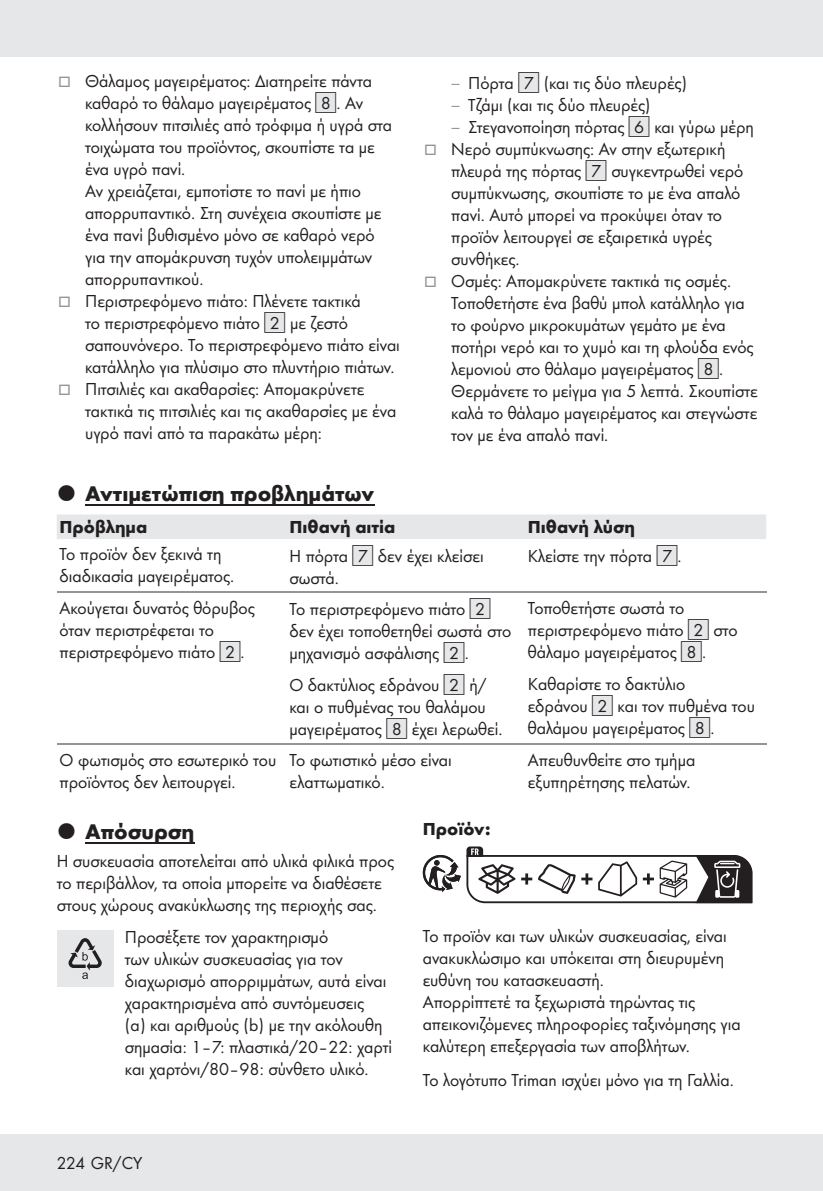
<style>
.page{position:relative;width:823px;height:1191px;background:#fff}
.page>*{position:absolute;margin:0;border:0;box-sizing:border-box;transform-origin:0 0}
.t1{font:700 22px "Futura";color:#231f20}
.t2{font:18px/22px "Futura Boo";color:#231f20}
.t3{font:700 18px "Futura";color:#231f20}
.s1{color:#939598}
.s2{font-family:"IMP Lidl Num Box";font-size:15.8px;color:#e6e7e9}
.s3{font-family:"IMP Lidl Num Box";font-size:15.8px}
.s4{font-family:"Myriad Pro";color:#939598}
</style>
<div class="page">
<div style="left:0;top:1134px;width:822px;height:57px;background:#e6e7e9"></div>
<div style="left:0;top:0;width:822px;height:57px;background:#e6e7e9"></div>
<hr style="left:85px;top:504px;width:289px;height:1px;background:#231f20">
<div style="left:57px;top:514px;width:708px;height:25px;background:#e6e7e9"></div>
<hr style="left:57px;top:591px;width:232px;height:1px;background:#939598">
<hr style="left:289px;top:591px;width:238px;height:1px;background:#939598">
<hr style="left:527px;top:591px;width:238px;height:1px;background:#939598">
<hr style="left:289px;top:743px;width:238px;height:1px;background:#939598">
<hr style="left:527px;top:743px;width:238px;height:1px;background:#939598">
<hr style="left:57px;top:743px;width:232px;height:1px;background:#939598">
<hr style="left:85px;top:842px;width:109px;height:1px;background:#231f20">
<div style="left:57px;top:930px;width:56px;height:57px;background:#e6e7e9"></div>
<svg style="left:68px;top:938px;width:34px;height:41px"></svg>
<svg style="left:422px;top:846px;width:330px;height:57px"></svg>
<p class="t2" style="left:85px;top:69px;width:308px;text-indent:-27px"><span class="s1">□</span> Θάλαμος μαγειρέματος: Διατηρείτε πάντα καθαρό το θάλαμο μαγειρέματος <span class="s2">[</span><span class="s3">8]</span>. Αν κολλήσουν πιτσιλιές από τρόφιμα ή υγρά στα τοιχώματα του προϊόντος, σκουπίστε τα με ένα υγρό πανί.<br>Αν χρειάζεται, εμποτίστε το πανί με ήπιο απορρυπαντικό. Στη συνέχεια σκουπίστε με ένα πανί βυθισμένο μόνο σε καθαρό νερό για την απομάκρυνση τυχόν υπολειμμάτων απορρυπαντικού.</p>
<p class="t2" style="left:85px;top:289px;width:316px;text-indent:-27px"><span class="s1">□</span> Περιστρεφόμενο πιάτο: Πλένετε τακτικά<br>το περιστρεφόμενο πιάτο <span class="s2">[</span><span class="s3">2]</span> με ζεστό σαπουνόνερο. Το περιστρεφόμενο πιάτο είναι κατάλληλο για πλύσιμο στο πλυντήριο πιάτων.</p>
<p class="t2" style="left:85px;top:377px;width:312px;text-indent:-27px"><span class="s1">□</span> Πιτσιλιές και ακαθαρσίες: Απομακρύνετε τακτικά τις πιτσιλιές και τις ακαθαρσίες με ένα υγρό πανί από τα παρακάτω μέρη:</p>
<p class="t2" style="left:451px;top:71px;width:237px"><span class="s4">–</span> Πόρτα <span class="s2">[</span><span class="s3">7]</span> (και τις δύο πλευρές)</p>
<p class="t2" style="left:451px;top:93px;width:201px"><span class="s4">–</span> Τζάμι (και τις δύο πλευρές)</p>
<p class="t2" style="left:451px;top:115px;width:304px"><span class="s4">–</span> Στεγανοποίηση πόρτας <span class="s2">[</span><span class="s3">6]</span> και γύρω μέρη</p>
<p class="t2" style="left:451px;top:137px;width:293px;text-indent:-27px"><span class="s1">□</span> Νερό συμπύκνωσης: Αν στην εξωτερική πλευρά της πόρτας <span class="s2">[</span><span class="s3">7]</span> συγκεντρωθεί νερό συμπύκνωσης, σκουπίστε το με ένα απαλό πανί. Αυτό μπορεί να προκύψει όταν το προϊόν λειτουργεί σε εξαιρετικά υγρές συνθήκες.</p>
<p class="t2" style="left:451px;top:269px;width:308px;text-indent:-27px"><span class="s1">□</span> Οσμές: Απομακρύνετε τακτικά τις οσμές.<br>Τοποθετήστε ένα βαθύ μπολ κατάλληλο για το φούρνο μικροκυμάτων γεμάτο με ένα ποτήρι νερό και το χυμό και τη φλούδα ενός λεμονιού στο θάλαμο μαγειρέματος <span class="s2">[</span><span class="s3">8]</span>.<br>Θερμάνετε το μείγμα για 5 λεπτά. Σκουπίστε καλά το θάλαμο μαγειρέματος και στεγνώστε τον με ένα απαλό πανί.</p>
<p class="t1" style="left:85px;top:477px;width:290px">Αντιμετώπιση προβλημάτων</p>
<p class="t3" style="left:60px;top:514px;width:89px">Πρόβλημα</p>
<p class="t3" style="left:289px;top:514px;width:107px">Πιθανή αιτία</p>
<p class="t3" style="left:527px;top:514px;width:108px">Πιθανή λύση</p>
<p class="t2" style="left:60px;top:542px;width:176px">Το προϊόν δεν ξεκινά τη διαδικασία μαγειρέματος.</p>
<p class="t2" style="left:289px;top:543px;width:196px">Η πόρτα <span class="s2">[</span><span class="s3">7]</span> δεν έχει κλείσει σωστά.</p>
<p class="t2" style="left:527px;top:543px;width:155px">Κλείστε την πόρτα <span class="s2">[</span><span class="s3">7]</span>.</p>
<p class="t2" style="left:60px;top:595px;width:197px">Ακούγεται δυνατός θόρυβος όταν περιστρέφεται το περιστρεφόμενο πιάτο <span class="s2">[</span><span class="s3">2]</span>.</p>
<p class="t2" style="left:289px;top:597px;width:223px">Το περιστρεφόμενο πιάτο <span class="s2">[</span><span class="s3">2] </span>δεν έχει τοποθετηθεί σωστά στο μηχανισμό ασφάλισης <span class="s2">[</span><span class="s3">2]</span>.</p>
<p class="t2" style="left:527px;top:596px;width:211px">Τοποθετήστε σωστά το περιστρεφόμενο πιάτο <span class="s2">[</span><span class="s3">2]</span> στο θάλαμο μαγειρέματος <span class="s2">[</span><span class="s3">8]</span>.</p>
<p class="t2" style="left:289px;top:673px;width:214px">Ο δακτύλιος εδράνου <span class="s2">[</span><span class="s3">2]</span> ή/ και ο πυθμένας του θαλάμου μαγειρέματος <span class="s2">[</span><span class="s3">8]</span> έχει λερωθεί.</p>
<p class="t2" style="left:527px;top:671px;width:228px">Καθαρίστε το δακτύλιο<br>εδράνου <span class="s2">[</span><span class="s3">2]</span> και τον πυθμένα του θαλάμου μαγειρέματος <span class="s2">[</span><span class="s3">8]</span>.</p>
<p class="t2" style="left:60px;top:747px;width:218px">Ο φωτισμός στο εσωτερικό του προϊόντος δεν λειτουργεί.</p>
<p class="t2" style="left:289px;top:747px;width:164px">Το φωτιστικό μέσο είναι ελαττωματικό.</p>
<p class="t2" style="left:527px;top:747px;width:169px">Απευθυνθείτε στο τμήμα εξυπηρέτησης πελατών.</p>
<p class="t1" style="left:85px;top:815px;width:111px">Απόσυρση</p>
<p class="t2" style="left:57px;top:849px;width:338px">Η συσκευασία αποτελείται από υλικά φιλικά προς το περιβάλλον, τα οποία μπορείτε να διαθέσετε στους χώρους ανακύκλωσης της περιοχής σας.</p>
<p class="t2" style="left:125px;top:925px;width:268px">Προσέξετε τον χαρακτηρισμό<br>των υλικών συσκευασίας για τον διαχωρισμό απορριμμάτων, αυτά είναι χαρακτηρισμένα από συντόμευσεις<br>(a) και αριθμούς (b) με την ακόλουθη σημασία: 1–7: πλαστικά/20–22: χαρτί και χαρτόνι/80–98: σύνθετο υλικό.</p>
<p class="t3" style="left:422px;top:816px;width:69px">Προϊόν:</p>
<p class="t2" style="left:422px;top:924px;width:319px">Το προϊόν και των υλικών συσκευασίας, είναι ανακυκλώσιμο και υπόκειται στη διευρυμένη ευθύνη του κατασκευαστή.<br>Απορρίπτετέ τα ξεχωριστά τηρώντας τις απεικονιζόμενες πληροφορίες ταξινόμησης για καλύτερη επεξεργασία των αποβλήτων.</p>
<p class="t2" style="left:422px;top:1067px;width:312px">Το λογότυπο Triman ισχύει μόνο για τη Γαλλία.</p>
<p class="t2" style="left:57px;top:1151px;width:87px">224 GR/CY</p>
</div>
